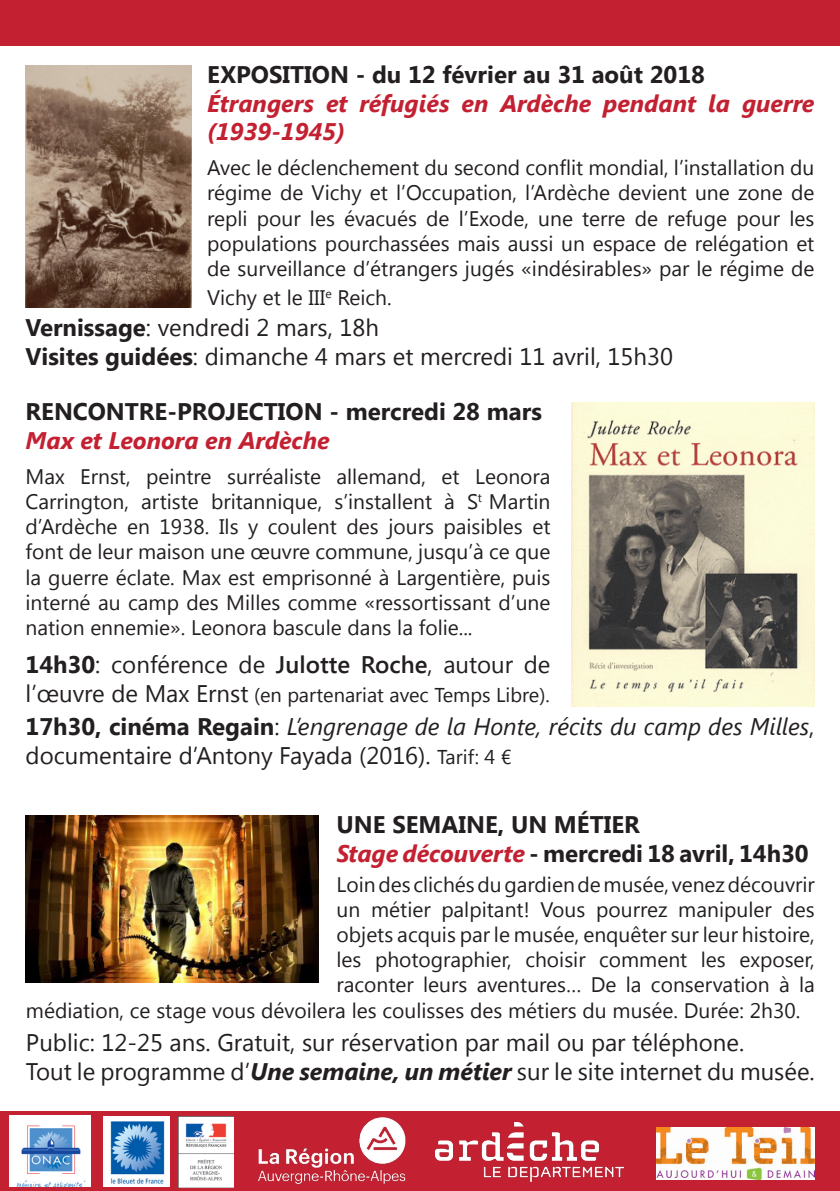
<style>
.page{position:relative;width:840px;height:1191px;background:#fff}
.page>*{position:absolute;margin:0;border:0;box-sizing:border-box;transform-origin:0 0}
.t1{font:24px "Segoe UI";color:#231f20}
.t2{font:700 24px "Segoe UI";color:#231f20}
.t3{font:italic 24px/28.8px "Segoe UI";color:#231f20}
.t4{font:italic 700 24px/28.8px "Segoe UI";color:#c32132}
.t5{font:21px/25.2px "Segoe UI";color:#231f20;text-align:justify}
.t6{font:20px "Segoe UI";color:#231f20}
.s1{font-weight:700}
.s2{font-weight:600}
.s3{font-size:24px}
.s4{font-weight:700;font-style:normal}
.s5{font-style:normal}
.s6{font-style:normal;font-size:20px}
.s7{font-style:italic;color:#c32132}
.s8{font-weight:700;font-style:italic}
</style>
<div class="page">
<div style="left:0;top:0;width:839px;height:45px;background:#c32132"></div>
<div style="left:0;top:1111px;width:839px;height:80px;background:#c32132"></div>
<img style="left:26px;top:65px;width:165px;height:243px">
<img style="left:571px;top:403px;width:243px;height:303px">
<img style="left:258px;top:1117px;width:148px;height:67px">
<img style="left:435px;top:1122px;width:188px;height:59px">
<img style="left:656px;top:1127px;width:158px;height:52px">
<img style="left:178px;top:1116px;width:56px;height:71px">
<img style="left:103px;top:1116px;width:66px;height:70px">
<img style="left:9px;top:1115px;width:82px;height:71px">
<img style="left:26px;top:815px;width:293px;height:167px">
<p class="t2" style="left:207px;top:57px;width:499px">EXPOSITION - du 12 février au 31 août 2018</p>
<p class="t4" style="left:207px;top:87px;width:608px">Étrangers et réfugiés en Ardèche pendant la guerre (1939-1945)</p>
<p class="t5" style="left:207px;top:154px;width:608px">Avec le déclenchement du second conflit mondial, l’installation du régime de Vichy et l’Occupation, l’Ardèche devient une zone de repli pour les évacués de l’Exode, une terre de refuge pour les populations pourchassées mais aussi un espace de relégation et de surveillance d’étrangers jugés «indésirables» par le régime de</p>
<p class="t5" style="left:207px;top:284px;width:186px">Vichy et le III<sup>e</sup> Reich.</p>
<p class="t1" style="left:26px;top:311px;width:355px"><span class="s1">Vernissage</span>: vendredi 2 mars, 18h</p>
<p class="t1" style="left:26px;top:340px;width:648px"><span class="s1">Visites guidées</span>: dimanche 4 mars et mercredi 11 avril, 15h30</p>
<p class="t2" style="left:26px;top:394px;width:517px">RENCONTRE-PROJECTION - mercredi 28 mars</p>
<p class="t4" style="left:26px;top:425px;width:305px">Max et Leonora en Ardèche</p>
<p class="t5" style="left:26px;top:463px;width:526px">Max Ernst, peintre surréaliste allemand, et Leonora Carrington, artiste britannique, s’installent à S<sup>t</sup> Martin d’Ardèche en 1938. Ils y coulent des jours paisibles et font de leur maison une œuvre commune, jusqu’à ce que la guerre éclate. Max est emprisonné à Largentière, puis interné au camp des Milles comme «ressortissant d’une nation ennemie». Leonora bascule dans la folie...</p>
<p class="t1" style="left:26px;top:648px;width:526px"><span class="s1">14h30</span>: conférence de <span class="s2">Julotte Roche</span>, autour de</p>
<p class="t6" style="left:26px;top:681px;width:525px"><span class="s3">l’œuvre de Max Ernst</span> (en partenariat avec Temps Libre).</p>
<p class="t3" style="left:26px;top:711px;width:790px"><span class="s4">17h30, cinéma Regain</span><span class="s5">:</span> L’engrenage de la Honte, récits du camp des Milles<span class="s5">, documentaire d’Antony Fayada (2016).</span> <span class="s6">Tarif: 4 €</span></p>
<p class="t2" style="left:336px;top:807px;width:305px">UNE SEMAINE, UN MÉTIER</p>
<p class="t2" style="left:336px;top:836px;width:473px"><span class="s7">Stage découverte</span> - mercredi 18 avril, 14h30</p>
<p class="t5" style="left:336px;top:870px;width:479px">Loin des clichés du gardien de musée, venez découvrir</p>
<p class="t5" style="left:336px;top:895px;width:479px">un métier palpitant! Vous pourrez manipuler des</p>
<p class="t5" style="left:336px;top:921px;width:479px">objets acquis par le musée, enquêter sur leur histoire,</p>
<p class="t5" style="left:336px;top:946px;width:479px">les photographier, choisir comment les exposer,</p>
<p class="t5" style="left:336px;top:971px;width:479px">raconter leurs aventures… De la conservation à la</p>
<p class="t5" style="left:26px;top:996px;width:775px">médiation, ce stage vous dévoilera les coulisses des métiers du musée. Durée: 2h30.</p>
<p class="t1" style="left:26px;top:1026px;width:719px">Public: 12-25 ans. Gratuit, sur réservation par mail ou par téléphone.</p>
<p class="t1" style="left:26px;top:1054px;width:790px">Tout le programme d’<span class="s8">Une semaine, un métier</span> sur le site internet du musée.</p>
</div>
